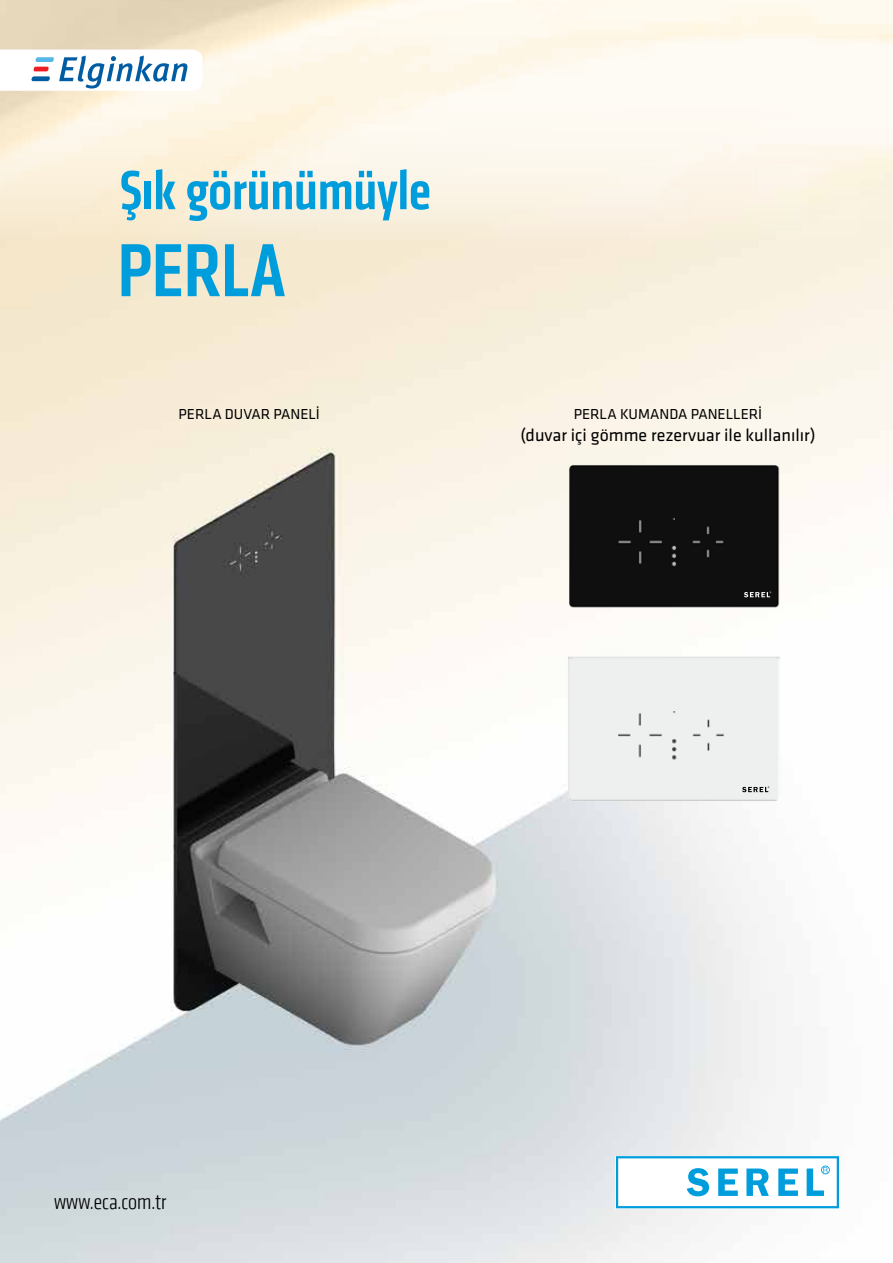
<style>
.page{position:relative;width:893px;height:1263px;background:#fff}
.page>*{position:absolute;margin:0;border:0;box-sizing:border-box;transform-origin:0 0}
.t1{font:500 condensed 78px "Klavika CH";color:#009ddd}
.t2{font:500 condensed 57px "Klavika CH";color:#009ddd}
.t3{font:22.5px "Klavika CH Light Cond TF";color:#000}
.t4{font:18px "Klavika";color:#000}
.t5{font:15px "Klavika";color:#000}
</style>
<div class="page">
<img style="left:0;top:582px;width:839px;height:681px">
<img style="left:0;top:0;width:893px;height:582px">
<svg style="left:616px;top:1156px;width:223px;height:52px"></svg>
<svg style="left:0;top:50px;width:204px;height:41px"></svg>
<img style="left:555px;top:455px;width:241px;height:170px">
<img style="left:555px;top:636px;width:242px;height:189px">
<svg style="left:742px;top:786px;width:27px;height:6px"></svg>
<svg style="left:744px;top:591px;width:27px;height:6px"></svg>
<h2 class="t2" style="left:120px;top:155px;width:313px">Şık görünümüyle</h2>
<h1 class="t1" style="left:118px;top:221px;width:169px">PERLA</h1>
<p class="t5" style="left:179px;top:405px;width:143px">PERLA DUVAR PANELİ</p>
<p class="t5" style="left:574px;top:405px;width:190px">PERLA KUMANDA PANELLERİ</p>
<p class="t4" style="left:520px;top:423px;width:296px">(duvar içi gömme rezervuar ile kullanılır)</p>
<h3 class="t3" style="left:54px;top:1189px;width:114px">www.eca.com.tr</h3>
</div>
